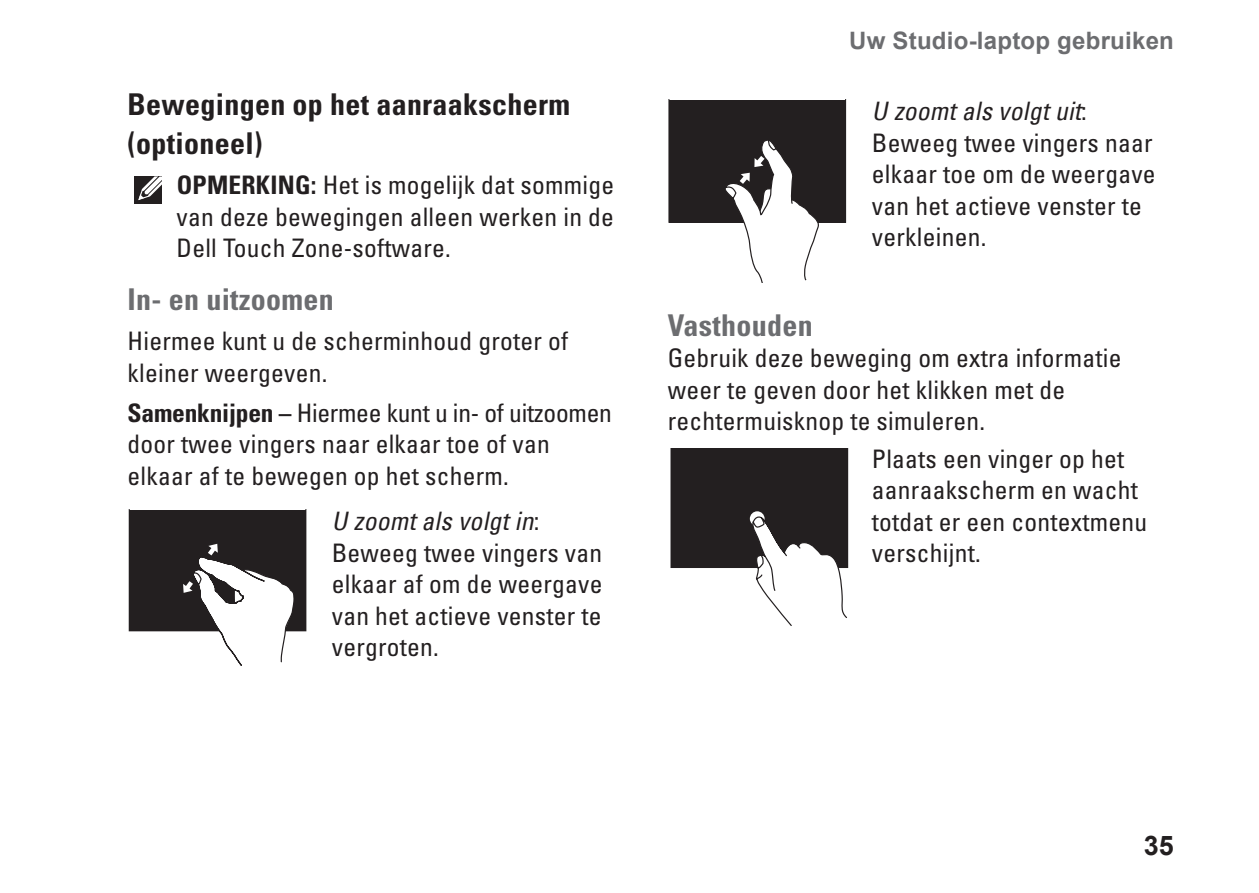
<style>
.page{position:relative;width:1259px;height:893px;background:#fff}
.page>*{position:absolute;margin:0;border:0;box-sizing:border-box;transform-origin:0 0}
.t1{font:700 condensed 30px/39px "Univers";letter-spacing:.01em;color:#231f20}
.t2{font:700 condensed 30px "Univers";letter-spacing:.01em;color:#6c6d70}
.t3{font:700 27px "Arial";color:#231f20}
.t4{font:condensed 25.5px/31.5px "Univers";letter-spacing:.01em;color:#231f20}
.t5{font:italic condensed 25.5px "Univers 57";color:#231f20}
.t6{font:700 24px "Arial";letter-spacing:.01em;color:#6c6d70}
.s1{font-weight:700}
.s2{font-family:"Univers";font-style:normal}
</style>
<div class="page">
<svg style="left:129px;top:510px;width:177px;height:156px"></svg>
<svg style="left:669px;top:100px;width:176px;height:183px"></svg>
<svg style="left:671px;top:448px;width:177px;height:178px"></svg>
<div style="left:135px;top:177px;width:27px;height:27px;background:#231f20"></div>
<svg style="left:137px;top:176px;width:25px;height:25px"></svg>
<p class="t1" style="left:128px;top:85px;width:444px">Bewegingen op het aanraakscherm (optioneel)</p>
<p class="t4" style="left:176px;top:169px;width:439px;text-align:justify"><span class="s1">OPMERKING:</span> Het is mogelijk dat sommige van deze bewegingen alleen werken in de Dell Touch Zone-software.</p>
<p class="t2" style="left:128px;top:281px;width:208px">In- en uitzoomen</p>
<p class="t4" style="left:128px;top:325px;width:442px">Hiermee kunt u de scherminhoud groter of kleiner weergeven.</p>
<p class="t4" style="left:128px;top:396px;width:486px"><span class="s1">Samenknijpen –</span> Hiermee kunt u in- of uitzoomen door twee vingers naar elkaar toe of van elkaar af te bewegen op het scherm.</p>
<p class="t5" style="left:332px;top:505px;width:209px">U zoomtals volgtin<span class="s2">:</span></p>
<p class="t4" style="left:332px;top:537px;width:272px;text-align:justify">Beweeg twee vingers van elkaar af om de weergave van het actieve venster te vergroten.</p>
<p class="t6" style="left:849px;top:25px;width:326px">Uw Studio-laptop gebruiken</p>
<p class="t5" style="left:872px;top:95px;width:217px">U zoomtals volgtuit<span class="s2">:</span></p>
<p class="t4" style="left:872px;top:127px;width:285px">Beweeg twee vingers naar elkaar toe om de weergave van het actieve venster te verkleinen.</p>
<p class="t2" style="left:668px;top:307px;width:146px">Vasthouden</p>
<p class="t4" style="left:668px;top:342px;width:455px">Gebruik deze beweging om extra informatie weer te geven door het klikken met de rechtermuisknop te simuleren.</p>
<p class="t4" style="left:872px;top:442px;width:277px">Plaats een vinger op het aanraakscherm en wacht totdat er een contextmenu verschijnt.</p>
<p class="t3" style="left:1144px;top:827px;width:32px">35</p>
</div>
